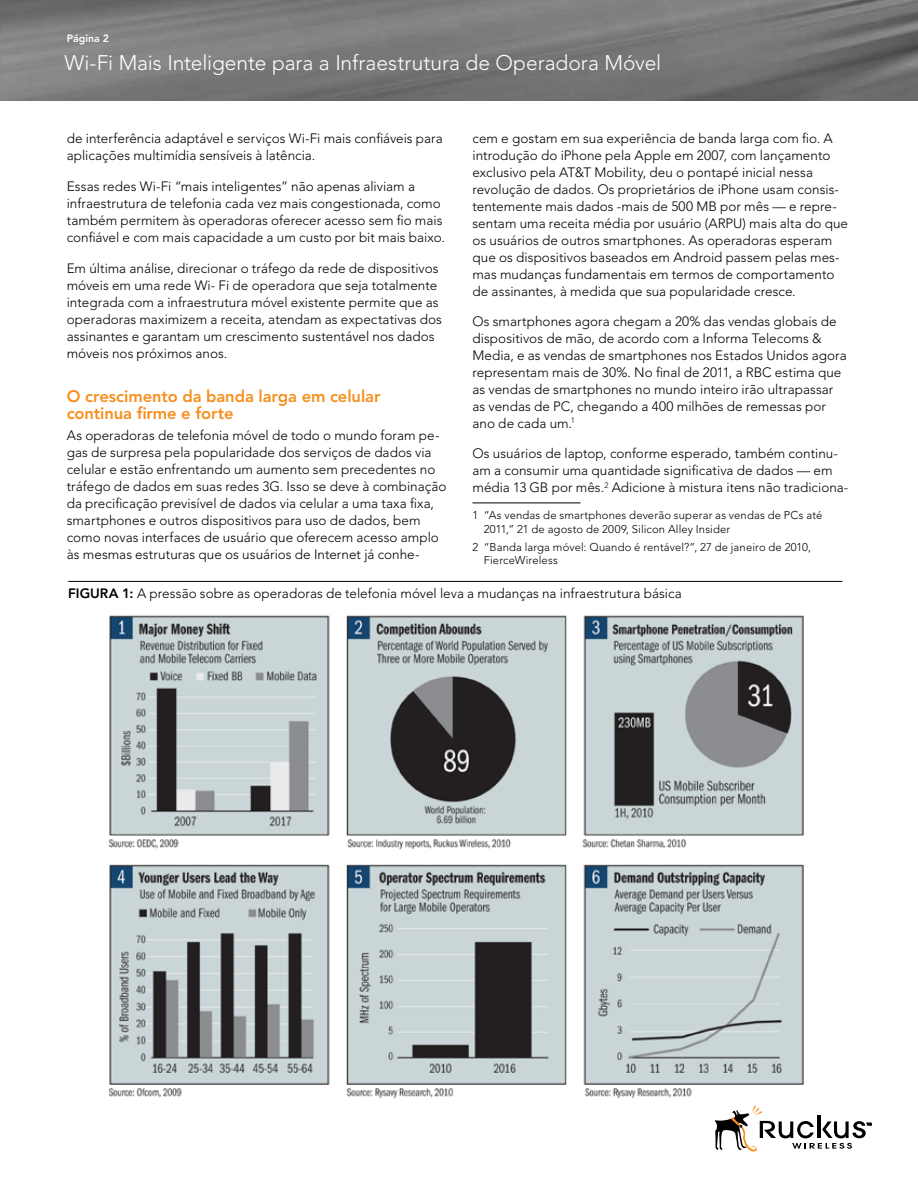
<style>
.page{position:relative;width:918px;height:1188px;background:#fff}
.page>*{position:absolute;margin:0;border:0;box-sizing:border-box;transform-origin:0 0}
.t1{font:300 21px "Avenir LT Std";letter-spacing:-.005em;color:#fff}
.t2{font:800 16.5px/17.1px "Avenir LT Std";letter-spacing:-.005em;color:#f78f1e}
.t3{font:300 13.5px/17px "Avenir LT Std";letter-spacing:.005em;color:#000}
.t4{font:300 11.25px/13.5px "Avenir LT Std";letter-spacing:.015em;color:#000}
.t5{font:800 10.5px "Avenir LT Std";color:#fff}
.s1{font-weight:800}
</style>
<div class="page">
<img style="left:0;top:0;width:918px;height:100px">
<svg style="left:715px;top:1106px;width:156px;height:45px"></svg>
<hr style="left:472px;top:503px;width:108px;height:1px;background:#000">
<hr style="left:68px;top:581px;width:774px;height:1px;background:#000">
<img style="left:108px;top:615px;width:696px;height:484px">
<p class="t5" style="left:67px;top:32px;width:44px">Página 2</p>
<h1 class="t1" style="left:64px;top:50px;width:598px">Wi-Fi Mais Inteligente para a Infraestrutura de Operadora Móvel</h1>
<p class="t3" style="left:67px;top:130px;width:378px">de interferência adaptável e serviços Wi-Fi mais confiáveis para aplicações multimídia sensíveis à latência.</p>
<p class="t3" style="left:67px;top:178px;width:380px">Essas redes Wi-Fi “mais inteligentes” não apenas aliviam a infraestrutura de telefonia cada vez mais congestionada, como também permitem às operadoras oferecer acesso sem fio mais confiável e com mais capacidade a um custo por bit mais baixo.</p>
<p class="t3" style="left:67px;top:259px;width:377px">Em última análise, direcionar o tráfego da rede de dispositivos móveis em uma rede Wi- Fi de operadora que seja totalmente integrada com a infraestrutura móvel existente permite que as operadoras maximizem a receita, atendam as expectativas dos assinantes e garantam um crescimento sustentável nos dados móveis nos próximos anos.</p>
<p class="t2" style="left:67px;top:388px;width:315px">O crescimento da banda larga em celular continua firme e forte</p>
<p class="t3" style="left:67px;top:426px;width:381px">As operadoras de telefonia móvel de todo o mundo foram pe&shy;gas de surpresa pela popularidade dos serviços de dados via celular e estão enfrentando um aumento sem precedentes no tráfego de dados em suas redes 3G. Isso se deve à combinação da precificação previsível de dados via celular a uma taxa fixa, smartphones e outros dispositivos para uso de dados, bem como novas interfaces de usuário que oferecem acesso amplo às mesmas estruturas que os usuários de Internet já conhe-</p>
<p class="t3" style="left:472px;top:130px;width:377px">cem e gostam em sua experiência de banda larga com fio. A introdução do iPhone pela Apple em 2007, com lançamento exclusivo pela AT&amp;T Mobility, deu o pontapé inicial nessa revolução de dados. Os proprietários de iPhone usam consis&shy;tentemente mais dados -mais de 500 MB por mês — e repre&shy;sentam uma receita média por usuário (ARPU) mais alta do que os usuários de outros smartphones. As operadoras esperam que os dispositivos baseados em Android passem pelas mes&shy;mas mudanças fundamentais em termos de comportamento de assinantes, à medida que sua popularidade cresce.</p>
<p class="t3" style="left:472px;top:313px;width:376px">Os smartphones agora chegam a 20% das vendas globais de dispositivos de mão, de acordo com a Informa Telecoms &amp; Media, e as vendas de smartphones nos Estados Unidos agora representam mais de 30%. No final de 2011, a RBC estima que as vendas de smartphones no mundo inteiro irão ultrapassar as vendas de PC, chegando a 400 milhões de remessas por ano de cada um.<sup>1</sup></p>
<p class="t3" style="left:472px;top:445px;width:377px">Os usuários de laptop, conforme esperado, também continu&shy;am a consumir uma quantidade significativa de dados — em média 13 GB por mês.<sup>2</sup> Adicione à mistura itens não tradiciona-</p>
<p class="t4" style="left:484px;top:509px;width:340px;text-indent:-11px">1 “As vendas de smartphones deverão superar as vendas de PCs até<br>2011,” 21 de agosto de 2009, Silicon Alley Insider</p>
<p class="t4" style="left:484px;top:540px;width:329px;text-indent:-11px">2 “Banda larga móvel: Quando é rentável?”, 27 de janeiro de 2010,<br>FierceWireless</p>
<p class="t3" style="left:68px;top:585px;width:615px"><span class="s1">FIGURA 1:</span> A pressão sobre as operadoras de telefonia móvel leva a mudanças na infraestrutura básica</p>
</div>
